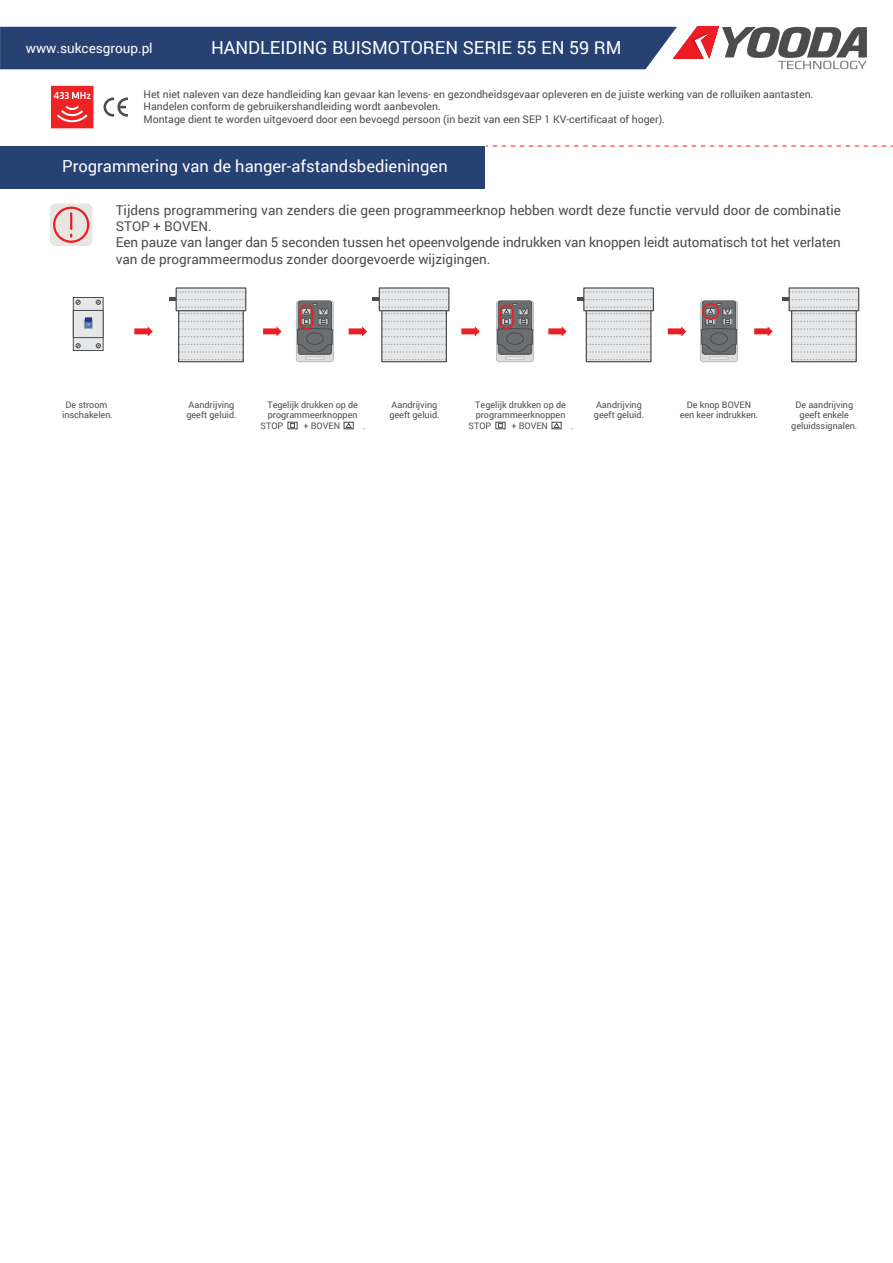
<style>
.page{position:relative;width:893px;height:1263px;background:#fff}
.page>*{position:absolute;margin:0;border:0;box-sizing:border-box;transform-origin:0 0}
.t1{font:18px "Roboto";color:#fff}
.t2{font:16.5px "Roboto";color:#fff}
.t3{font:13.5px/16.2px "Roboto";color:#4b4c4d}
.t4{font:13.5px "Roboto";color:#fff}
.t5{font:10.5px/12.6px "Roboto";color:#4b4c4d}
.t6{font:9px/10.5px "Roboto";color:#4b4c4d;text-align:center}
</style>
<div class="page">
<svg style="left:486px;top:146px;width:407px;height:1px"></svg>
<svg style="left:0;top:26px;width:867px;height:43px;background:#4f5d83"></svg>
<svg style="left:104px;top:98px;width:24px;height:19px"></svg>
<svg style="left:51px;top:86px;width:42px;height:42px;background:#f04244"></svg>
<svg style="left:50px;top:203px;width:42px;height:43px;background:#e6d6d3"></svg>
<svg style="left:70px;top:213px;width:2px;height:16px"></svg>
<div style="left:53px;top:207px;width:36px;height:36px;border:2px solid #ee1d23;border-radius:50%"></div>
<div style="left:0;top:146px;width:485px;height:43px;background:#284173"></div>
<svg style="left:263px;top:326px;width:19px;height:10px"></svg>
<svg style="left:134px;top:326px;width:19px;height:10px"></svg>
<svg style="left:169px;top:287px;width:78px;height:75px;background:#dbdcdd"></svg>
<hr style="left:179px;top:310px;width:65px;height:1px;background:#4b4c4d">
<svg style="left:782px;top:287px;width:78px;height:75px;background:#dbdcdd"></svg>
<hr style="left:792px;top:310px;width:65px;height:1px;background:#4b4c4d">
<svg style="left:349px;top:287px;width:101px;height:75px"></svg>
<hr style="left:382px;top:310px;width:65px;height:1px;background:#4b4c4d">
<svg style="left:461px;top:326px;width:19px;height:10px"></svg>
<svg style="left:548px;top:326px;width:19px;height:10px"></svg>
<svg style="left:668px;top:326px;width:18px;height:10px"></svg>
<svg style="left:754px;top:326px;width:19px;height:10px"></svg>
<svg style="left:577px;top:287px;width:77px;height:75px;background:#dadbdd"></svg>
<hr style="left:586px;top:310px;width:66px;height:1px;background:#4b4c4d">
<div style="left:73px;top:297px;width:30px;height:54px;background:#e6e7e9;border:1px solid #4b4c4d"></div>
<div style="left:73px;top:310px;width:30px;height:28px;background:#e6e7e9;border:1px solid #4b4c4d"></div>
<svg style="left:76px;top:300px;width:5px;height:5px"></svg>
<svg style="left:96px;top:300px;width:5px;height:5px"></svg>
<svg style="left:76px;top:343px;width:5px;height:5px"></svg>
<svg style="left:96px;top:343px;width:5px;height:5px"></svg>
<div style="left:84px;top:319px;width:8px;height:10px;border:1px solid #949699"></div>
<svg style="left:85px;top:317px;width:6px;height:11px"></svg>
<svg style="left:85px;top:319px;width:6px;height:6px"></svg>
<div style="left:296px;top:301px;width:38px;height:61px;border:1px solid #bcbdc0;border-radius:3px"></div>
<div style="left:298px;top:301px;width:34px;height:54px;border:1px solid #4b4c4d;border-radius:2px"></div>
<div style="left:305px;top:357px;width:20px;height:3px;border:1px solid #bcbdc0"></div>
<svg style="left:297px;top:303px;width:36px;height:56px;background:#797a7c"></svg>
<div style="left:306px;top:332px;width:18px;height:13px;border:1px solid #4b4c4d;border-radius:50%"></div>
<div style="left:496px;top:301px;width:38px;height:61px;border:1px solid #bcbdc0;border-radius:3px"></div>
<div style="left:498px;top:301px;width:34px;height:54px;border:1px solid #4b4c4d;border-radius:2px"></div>
<div style="left:505px;top:357px;width:20px;height:3px;border:1px solid #bcbdc0"></div>
<svg style="left:497px;top:303px;width:36px;height:56px;background:#797a7c"></svg>
<div style="left:506px;top:332px;width:18px;height:13px;border:1px solid #4b4c4d;border-radius:50%"></div>
<div style="left:700px;top:301px;width:38px;height:61px;border:1px solid #bcbdc0;border-radius:3px"></div>
<div style="left:702px;top:301px;width:34px;height:54px;border:1px solid #4b4c4d;border-radius:2px"></div>
<div style="left:709px;top:357px;width:20px;height:3px;border:1px solid #bcbdc0"></div>
<svg style="left:701px;top:303px;width:36px;height:56px;background:#79797c"></svg>
<div style="left:710px;top:332px;width:18px;height:13px;border:1px solid #4b4c4d;border-radius:50%"></div>
<div style="left:344px;top:422px;width:10px;height:7px;border:1px solid #4b4c4d"></div>
<svg style="left:345px;top:422px;width:7px;height:6px"></svg>
<div style="left:288px;top:422px;width:10px;height:7px;border:1px solid #4b4c4d"></div>
<svg style="left:290px;top:423px;width:5px;height:5px"></svg>
<div style="left:552px;top:422px;width:10px;height:7px;border:1px solid #4b4c4d"></div>
<svg style="left:553px;top:422px;width:7px;height:6px"></svg>
<div style="left:495px;top:422px;width:10px;height:7px;border:1px solid #4b4c4d"></div>
<svg style="left:498px;top:423px;width:5px;height:5px"></svg>
<div style="left:299px;top:305px;width:15px;height:24px;border:2px solid #ee1d23;border-radius:6px"></div>
<div style="left:499px;top:305px;width:15px;height:24px;border:2px solid #ee1d23;border-radius:6px"></div>
<div style="left:702px;top:303px;width:17px;height:17px;border:2px solid #ee1d23;border-radius:50%"></div>
<h1 class="t1" style="left:211px;top:35px;width:412px">HANDLEIDING BUISMOTOREN SERIE 55 EN 59 RM</h1>
<p class="t5" style="left:144px;top:87px;width:671px">Het niet naleven van deze handleiding kan gevaar kan levens- en gezondheidsgevaar opleveren en de juiste werking van de rolluiken aantasten.<br>Handelen conform de gebruikershandleiding wordt aanbevolen.<br>Montage dient te worden uitgevoerd door een bevoegd persoon (in bezit van een SEP 1 KV-certificaat of hoger).</p>
<p class="t4" style="left:26px;top:38px;width:128px">www.sukcesgroup.pl</p>
<h2 class="t2" style="left:62px;top:155px;width:387px">Programmering van de hanger-afstandsbedieningen</h2>
<p class="t3" style="left:116px;top:202px;width:727px">Tijdens programmering van zenders die geen programmeerknop hebben wordt deze functie vervuld door de combinatie STOP + BOVEN.<br>Een pauze van langer dan 5 seconden tussen het opeenvolgende indrukken van knoppen leidt automatisch tot het verlaten van de programmeermodus zonder doorgevoerde wijzigingen.</p>
<p class="t6" style="left:267px;top:399px;width:92px">Tegelijk drukken op de</p>
<p class="t6" style="left:268px;top:409px;width:91px">programmeerknoppen</p>
<p class="t6" style="left:261px;top:420px;width:24px">STOP</p>
<p class="t6" style="left:304px;top:420px;width:38px">+ BOVEN</p>
<p class="t6" style="left:363px;top:420px;width:4px">.</p>
<p class="t6" style="left:475px;top:399px;width:92px">Tegelijk drukken op de</p>
<p class="t6" style="left:476px;top:409px;width:91px">programmeerknoppen</p>
<p class="t6" style="left:468px;top:420px;width:24px">STOP</p>
<p class="t6" style="left:511px;top:420px;width:38px">+ BOVEN</p>
<p class="t6" style="left:570px;top:420px;width:4px">.</p>
<p class="t6" style="left:594px;top:399px;width:52px;text-align:left">Aandrijving geeft geluid.</p>
<p class="t6" style="left:680px;top:399px;width:80px">De knop BOVEN een keer indrukken.</p>
<p class="t6" style="left:62px;top:399px;width:52px">De stroom inschakelen.</p>
<p class="t6" style="left:186px;top:399px;width:52px;text-align:left">Aandrijving geeft geluid.</p>
<p class="t6" style="left:389px;top:399px;width:52px;text-align:left">Aandrijving geeft geluid.</p>
<p class="t6" style="left:791px;top:399px;width:68px">De aandrijving geeft enkele geluidssignalen.</p>
</div>
